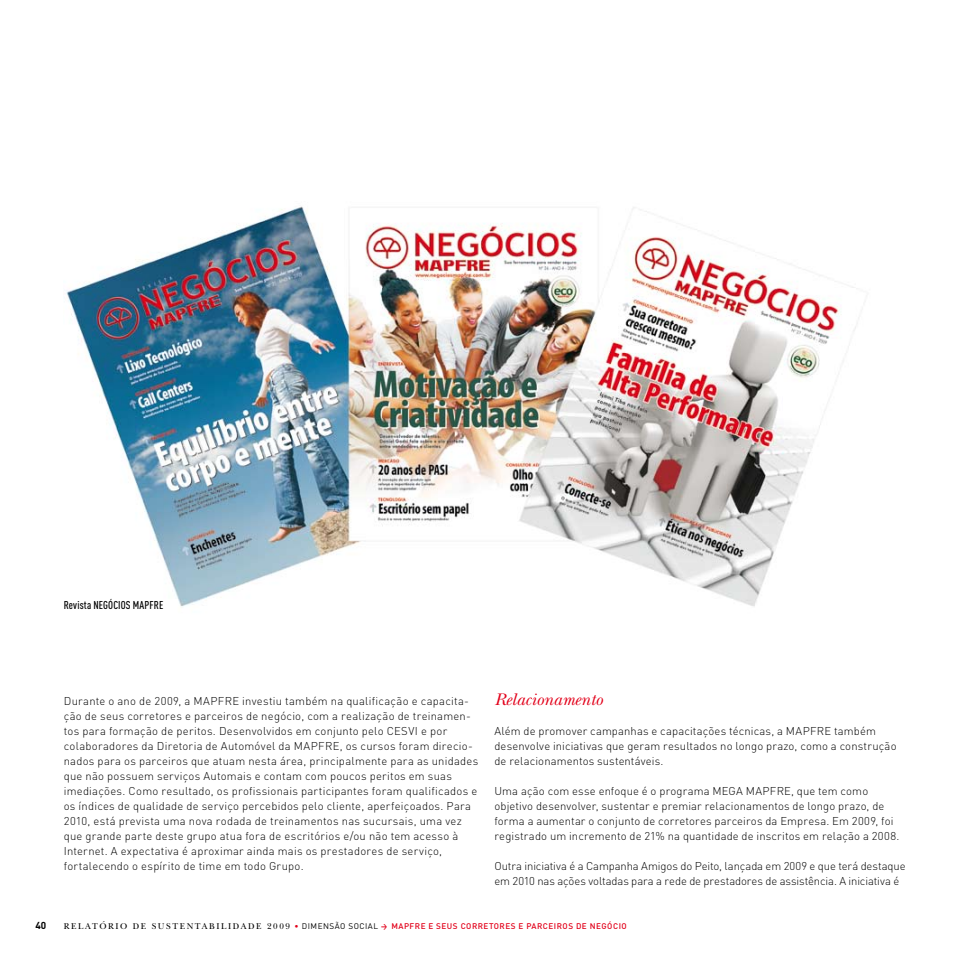
<style>
.page{position:relative;width:957px;height:957px;background:#fff}
.page>*{position:absolute;margin:0;border:0;box-sizing:border-box;transform-origin:0 0}
.t1{font:italic 17.5px "New Baskerville";color:#e2001a}
.t2{font:300 11.25px/15px "DIN";letter-spacing:.02em;color:#000}
.t3{font:300 11.25px/15px "DIN";letter-spacing:-.01em;color:#000}
.t4{font:500 condensed 11.25px "DINOT";letter-spacing:.01em;color:#000}
.t5{font:700 10px "DIN";color:#000}
.t6{font:8.75px "New Baskerville";letter-spacing:.18em;color:#000}
.t7{font:500 8.12px "DIN";letter-spacing:.06em;color:#e2001a}
.s1{font-family:"DIN";font-weight:500;font-size:8.12px;color:#e2001a}
.s2{font-family:"DIN";font-size:8.12px}
.s3{font-weight:400;color:#000}
.s4{font-weight:700;font-size:7.38px}
</style>
<div class="page">
<img style="left:66px;top:206px;width:792px;height:401px">
<p class="t4" style="left:64px;top:599px;width:101px">Revista NEGÓCIOS MAPFRE</p>
<p class="t2" style="left:64px;top:693px;width:416px">Durante o ano de 2009, a MAPFRE investiu também na qualificação e capacita&shy;ção de seus corretores e parceiros de negócio, com a realização de treinamen&shy;tos para formação de peritos. Desenvolvidos em conjunto pelo CESVI e por colaboradores da Diretoria de Automóvel da MAPFRE, os cursos foram direcio&shy;nados para os parceiros que atuam nesta área, principalmente para as unidades que não possuem serviços Automais e contam com poucos peritos em suas imediações. Como resultado, os profissionais participantes foram qualificados e os índices de qualidade de serviço percebidos pelo cliente, aperfeiçoados. Para 2010, está prevista uma nova rodada de treinamentos nas sucursais, uma vez que grande parte deste grupo atua fora de escritórios e/ou não tem acesso à Internet. A expectativa é aproximar ainda mais os prestadores de serviço, fortalecendo o espírito de time em todo Grupo.</p>
<h1 class="t1" style="left:494px;top:689px;width:110px">Relacionamento</h1>
<p class="t2" style="left:494px;top:723px;width:404px">Além de promover campanhas e capacitações técnicas, a MAPFRE também desenvolve iniciativas que geram resultados no longo prazo, como a construção de relacionamentos sustentáveis.</p>
<p class="t2" style="left:494px;top:783px;width:406px">Uma ação com esse enfoque é o programa MEGA MAPFRE, que tem como objetivo desenvolver, sustentar e premiar relacionamentos de longo prazo, de forma a aumentar o conjunto de corretores parceiros da Empresa. Em 2009, foi registrado um incremento de 21% na quantidade de inscritos em relação a 2008.</p>
<p class="t3" style="left:494px;top:858px;width:413px">Outra iniciativa é a Campanha Amigos do Peito, lançada em 2009 e que terá destaque em 2010 nas ações voltadas para a rede de prestadores de assistência. A iniciativa é</p>
<p class="t5" style="left:35px;top:919px;width:12px">40</p>
<p class="t6" style="left:64px;top:921px;width:254px">RELATÓRIO DE SUSTENTABILIDADE 2009 <span class="s1">•</span> <span class="s2">DIMEN</span></p>
<p class="t7" style="left:329px;top:921px;width:299px"><span class="s3">SÃO SOC IAL</span> <span class="s4">&gt;</span> MAPFRE E SEUS CORRETORES E PARCEIROS DE NEGÓCIO</p>
</div>
